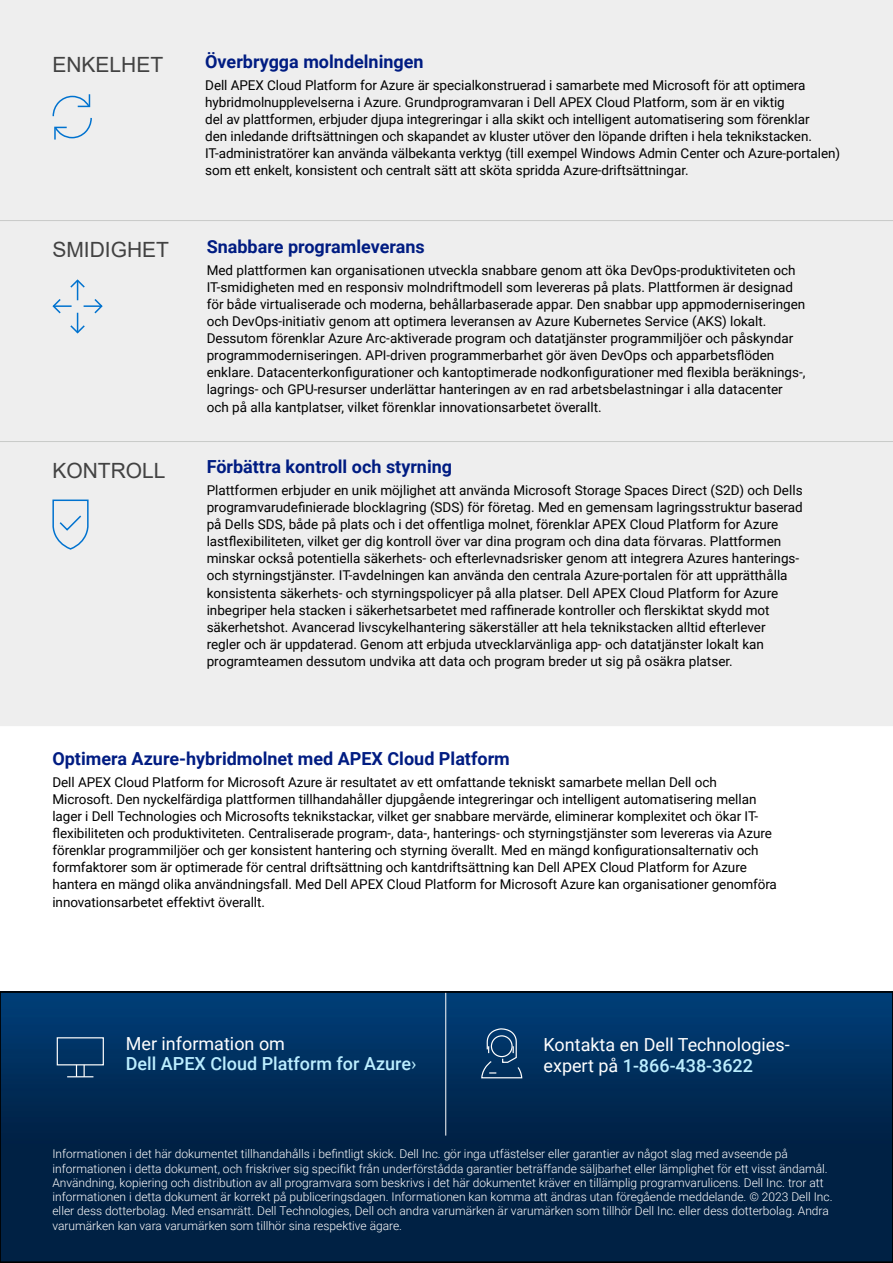
<style>
.page{position:relative;width:893px;height:1263px;background:#fff}
.page>*{position:absolute;margin:0;border:0;box-sizing:border-box;transform-origin:0 0}
.t1{font:21px "Arial";color:#424242}
.t2{font:700 18px "Roboto";color:#001c82}
.t3{font:18px/20.5px "Roboto";color:#fff}
.t4{font:500 18px/20.5px "Roboto";color:#bceeff}
.t5{font:13.5px/17.1px "Roboto";color:#000}
.t6{font:300 12px/14.2px "Roboto";color:#fff}
.s1{font-weight:400;color:#fff}
.s2{font-weight:400}
.s3{font-weight:500;color:#bceeff}
</style>
<div class="page">
<div style="left:0;top:0;width:893px;height:726px;background:#eee"></div>
<hr style="left:0;top:441px;width:893px;height:1px;background:#c8cac8">
<hr style="left:0;top:220px;width:893px;height:1px;background:#c8cac8">
<svg style="left:52px;top:94px;width:40px;height:46px"></svg>
<svg style="left:52px;top:279px;width:51px;height:55px"></svg>
<svg style="left:52px;top:499px;width:37px;height:51px"></svg>
<img style="left:2px;top:994px;width:889px;height:266px">
<hr style="left:445px;top:992px;width:1px;height:143px;background:#fff">
<svg style="left:480px;top:1027px;width:43px;height:52px;background:#214c77"></svg>
<div style="left:57px;top:1037px;width:47px;height:28px;border:1px solid #fff"></div>
<svg style="left:67px;top:1065px;width:26px;height:12px"></svg>
<h1 class="t1" style="left:52px;top:50px;width:112px">ENKELHET</h1>
<h2 class="t2" style="left:205px;top:49px;width:220px">Överbrygga molndelningen</h2>
<p class="t5" style="left:205px;top:76px;width:636px">Dell APEX Cloud Platform for Azure är specialkonstruerad i samarbete med Microsoft för att optimera hybridmolnupplevelserna i Azure. Grundprogramvaran i Dell APEX Cloud Platform, som är en viktig<br>del av plattformen, erbjuder djupa integreringar i alla skikt och intelligent automatisering som förenklar<br>den inledande driftsättningen och skapandet av kluster utöver den löpande driften i hela teknikstacken.<br>IT-administratörer kan använda välbekanta verktyg (till exempel Windows Admin Center och Azure-portalen) som ett enkelt, konsistent och centralt sätt att sköta spridda Azure-driftsättningar.</p>
<h1 class="t1" style="left:52px;top:235px;width:118px">SMIDIGHET</h1>
<h2 class="t2" style="left:207px;top:234px;width:220px">Snabbare programleverans</h2>
<p class="t5" style="left:207px;top:261px;width:600px">Med plattformen kan organisationen utveckla snabbare genom att öka DevOps-produktiviteten och IT-smidigheten med en responsiv molndriftmodell som levereras på plats. Plattformen är designad för både virtualiserade och moderna, behållarbaserade appar. Den snabbar upp appmoderniseringen och DevOps-initiativ genom att optimera leveransen av Azure Kubernetes Service (AKS) lokalt.<br>Dessutom förenklar Azure Arc-aktiverade program och datatjänster programmiljöer och påskyndar programmoderniseringen. API-driven programmerbarhet gör även DevOps och apparbetsflöden enklare. Datacenterkonfigurationer och kantoptimerade nodkonfigurationer med flexibla beräknings-, lagrings- och GPU-resurser underlättar hanteringen av en rad arbetsbelastningar i alla datacenter och på alla kantplatser, vilket förenklar innovationsarbetet överallt.</p>
<h1 class="t1" style="left:52px;top:456px;width:115px">KONTROLL</h1>
<h2 class="t2" style="left:207px;top:454px;width:247px">Förbättra kontroll och styrning</h2>
<p class="t5" style="left:207px;top:481px;width:598px">Plattformen erbjuder en unik möjlighet att använda Microsoft Storage Spaces Direct (S2D) och Dells programvarudefinierade blocklagring (SDS) för företag. Med en gemensam lagringsstruktur baserad på Dells SDS, både på plats och i det offentliga molnet, förenklar APEX Cloud Platform for Azure lastflexibiliteten, vilket ger dig kontroll över var dina program och dina data förvaras. Plattformen minskar också potentiella säkerhets- och efterlevnadsrisker genom att integrera Azures hanterings&shy;och styrningstjänster. IT-avdelningen kan använda den centrala Azure-portalen för att upprätthålla konsistenta säkerhets- och styrningspolicyer på alla platser. Dell APEX Cloud Platform for Azure inbegriper hela stacken i säkerhetsarbetet med raffinerade kontroller och flerskiktat skydd mot säkerhetshot. Avancerad livscykelhantering säkerställer att hela teknikstacken alltid efterlever regler och är uppdaterad. Genom att erbjuda utvecklarvänliga app- och datatjänster lokalt kan programteamen dessutom undvika att data och program breder ut sig på osäkra platser.</p>
<h2 class="t2" style="left:52px;top:746px;width:459px">Optimera Azure-hybridmolnet med APEX Cloud Platform</h2>
<p class="t5" style="left:52px;top:773px;width:726px">Dell APEX Cloud Platform for Microsoft Azure är resultatet av ett omfattande tekniskt samarbete mellan Dell och Microsoft. Den nyckelfärdiga plattformen tillhandahåller djupgående integreringar och intelligent automatisering mellan lager i Dell Technologies och Microsofts teknikstackar, vilket ger snabbare mervärde, eliminerar komplexitet och ökar IT&shy;flexibiliteten och produktiviteten. Centraliserade program-, data-, hanterings- och styrningstjänster som levereras via Azure förenklar programmiljöer och ger konsistent hantering och styrning överallt. Med en mängd konfigurationsalternativ och formfaktorer som är optimerade för central driftsättning och kantdriftsättning kan Dell APEX Cloud Platform for Azure hantera en mängd olika användningsfall. Med Dell APEX Cloud Platform for Microsoft Azure kan organisationer genomföra innovationsarbetet effektivt överallt.</p>
<h2 class="t4" style="left:126px;top:1032px;width:292px"><span class="s1">Mer information om<br></span>Dell APEX Cloud Platform for Azure<span class="s2">›</span></h2>
<h2 class="t3" style="left:543px;top:1034px;width:248px">Kontakta en Dell Technologies&shy;expert på <span class="s3">1-866-438-3622</span></h2>
<p class="t6" style="left:52px;top:1146px;width:782px">Informationen i det här dokumentet tillhandahålls i befintligt skick. Dell Inc. gör inga utfästelser eller garantier av något slag med avseende på informationen i detta dokument, och friskriver sig specifikt från underförstådda garantier beträffande säljbarhet eller lämplighet för ett visst ändamål.<br>Användning, kopiering och distribution av all programvara som beskrivs i det här dokumentet kräver en tillämplig programvarulicens. Dell Inc. tror att informationen i detta dokument är korrekt på publiceringsdagen. Informationen kan komma att ändras utan föregående meddelande. © 2023 Dell Inc. eller dess dotterbolag. Med ensamrätt. Dell Technologies, Dell och andra varumärken är varumärken som tillhör Dell Inc. eller dess dotterbolag. Andra varumärken kan vara varumärken som tillhör sina respektive ägare.</p>
</div>
